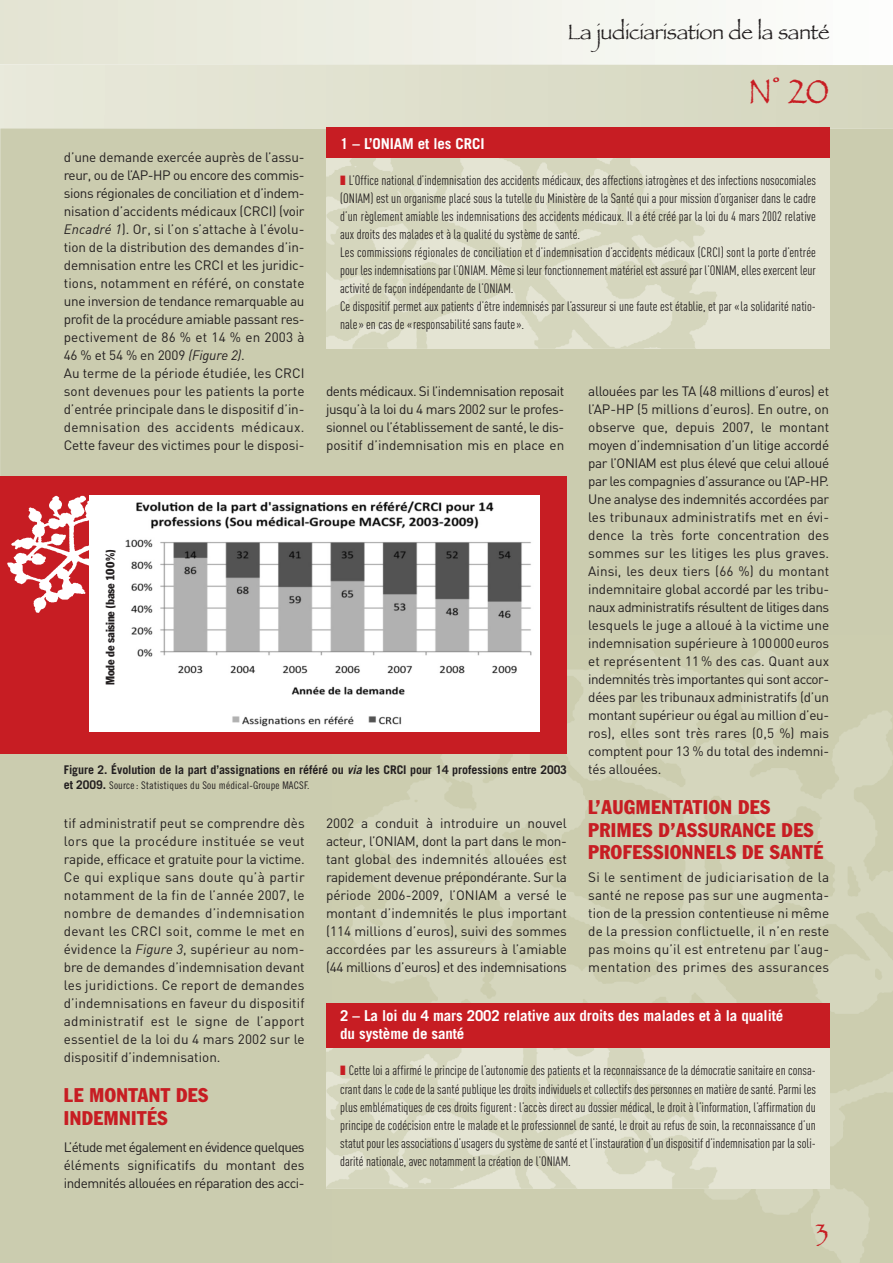
<style>
.page{position:relative;width:893px;height:1263px;background:#fff}
.page>*{position:absolute;margin:0;border:0;box-sizing:border-box;transform-origin:0 0}
.t1{font:36px "Papyrus";color:#c71d23}
.t2{font:27px "Papyrus";color:#c71d23}
.t3{font:21.75px "Papyrus";letter-spacing:-.02em;color:#231f20}
.t4{font:condensed 19.5px/22.5px "Franklin Gothic Std";letter-spacing:.025em;color:#c71d23}
.t5{font:700 15px/18px "Trade Gothic LT Std";letter-spacing:-.005em;color:#fff}
.t6{font:13.5px/18px "DIN";letter-spacing:-.01em;color:#231f20;text-align:justify}
.t7{font:13.5px/18px "DIN Cond";color:#231f20}
.t8{font:700 12px "Trade Gothic LT Std";letter-spacing:-.005em;color:#231f20}
.t9{font:condensed 12px "Franklin Gothic Std";letter-spacing:-.025em;color:#231f20}
.t10{font:10.5px "Trade Gothic LT Std Cn 18";letter-spacing:.02em;color:#231f20}
.s1{font-style:italic}
.s2{font-family:"Trade Gothic LT Std";font-weight:700;font-size:12px}
</style>
<div class="page">
<div style="left:1px;top:129px;width:892px;height:1134px;background:#cbccaf"></div>
<img style="left:331px;top:634px;width:562px;height:629px">
<svg style="left:0;top:0;width:719px;height:64px"></svg>
<svg style="left:0;top:64px;width:893px;height:65px;background:#deddcb"></svg>
<div style="left:326px;top:131px;width:503px;height:218px;background:#e4e4d3"></div>
<img style="left:326px;top:158px;width:391px;height:191px">
<div style="left:326px;top:128px;width:503px;height:30px;background:#c71d23"></div>
<div style="left:326px;top:1007px;width:503px;height:182px;background:#e4e4d3"></div>
<img style="left:326px;top:1048px;width:391px;height:141px">
<div style="left:326px;top:1003px;width:503px;height:45px;background:#c71d23"></div>
<div style="left:0;top:476px;width:567px;height:278px;background:#c71d23"></div>
<img style="left:7px;top:495px;width:142px;height:118px">
<div style="left:89px;top:496px;width:450px;height:236px;background:#fff"></div>
<img style="left:125px;top:501px;width:407px;height:226px">
<svg style="left:0;top:101px;width:1px;height:1162px"></svg>
<svg style="left:341px;top:176px;width:4px;height:9px"></svg>
<svg style="left:341px;top:1066px;width:4px;height:9px"></svg>
<h3 class="t3" style="left:567px;top:19px;width:264px">La judiciarisation de la santé</h3>
<h1 class="t1" style="left:748px;top:70px;width:83px">N° 20</h1>
<p class="t5" style="left:340px;top:136px;width:146px">1 – L’ONIAM et les CRCI</p>
<p class="t7" style="left:340px;top:173px;width:477px;text-indent:9px">L’Office national d’indemnisation des accidents médicaux, des affections iatrogènes et des infections nosocomiales (ONIAM) est un organisme placé sous la tutelle du Ministère de la Santé qui a pour mission d’organiser dans le cadre d’un règlement amiable les indemnisations des accidents médicaux. Il a été créé par la loi du 4 mars 2002 relative aux droits des malades et à la qualité du système de santé.<br>Les commissions régionales de conciliation et d’indemnisation d’accidents médicaux (CRCI) sont la porte d’entrée pour les indemnisations par l’ONIAM. Même si leur fonctionnement matériel est assuré par l’ONIAM, elles exercent leur activité de façon indépendante de l’ONIAM.<br>Ce dispositif permet aux patients d’être indemnisés par l’assureur si une faute est établie, et par «la solidarité natio&shy;nale» en cas de «responsabilité sans faute».</p>
<p class="t6" style="left:64px;top:148px;width:242px;text-align:left">d’une demande exercée auprès de l’assu&shy;reur, ou de l’AP-HP ou encore des commis&shy;sions régionales de conciliation et d’indem&shy;nisation d’accidents médicaux (CRCI) (voir <span class="s1">Encadré 1</span>). Or, si l’on s’attache à l’évolu&shy;tion de la distribution des demandes d’in&shy;demnisation entre les CRCI et les juridic&shy;tions, notamment en référé, on constate une inversion de tendance remarquable au profit de la procédure amiable passant res&shy;pectivement de 86 % et 14 % en 2003 à 46 % et 54 % en 2009 <span class="s1">(Figure 2)</span>.<br>Au terme de la période étudiée, les CRCI sont devenues pour les patients la porte d’entrée principale dans le dispositif d’in&shy;demnisation des accidents médicaux.<br>Cette faveur des victimes pour le disposi-</p>
<p class="t6" style="left:588px;top:382px;width:242px">allouées par les TA (48 millions d’euros) et l’AP-HP (5 millions d’euros). En outre, on observe que, depuis 2007, le montant moyen d’indemnisation d’un litige accordé par l’ONIAM est plus élevé que celui alloué par les compagnies d’assurance ou l’AP-HP.<br>Une analyse des indemnités accordées par les tribunaux administratifs met en évi&shy;dence la très forte concentration des sommes sur les litiges les plus graves.<br>Ainsi, les deux tiers (66 %) du montant indemnitaire global accordé par les tribu&shy;naux administratifs résultent de litiges dans lesquels le juge a alloué à la victime une indemnisation supérieure à 100000euros et représentent 11 % des cas. Quant aux indemnités très importantes qui sont accor&shy;dées par les tribunaux administratifs (d’un montant supérieur ou égal au million d’eu&shy;ros), elles sont très rares (0,5 %) mais comptent pour 13 % du total des indemni&shy;tés allouées.</p>
<h3 class="t4" style="left:588px;top:797px;width:236px">L’AUGMENTATION DES<br>PRIMES D’ASSURANCE DES<br>PROFESSIONNELS DE SANTÉ</h3>
<p class="t6" style="left:588px;top:868px;width:242px">Si le sentiment de judiciarisation de la santé ne repose pas sur une augmenta&shy;tion de la pression contentieuse ni même de la pression conflictuelle, il n’en reste pas moins qu’il est entretenu par l’aug&shy;mentation des primes des assurances</p>
<p class="t6" style="left:326px;top:382px;width:240px">dents médicaux. Si l’indemnisation reposait jusqu’à la loi du 4 mars 2002 sur le profes&shy;sionnel ou l’établissement de santé, le dis&shy;positif d’indemnisation mis en place en</p>
<p class="t9" style="left:106px;top:685px;width:137px;rotate:-90deg">Mode de saisine (base 100%)</p>
<p class="t8" style="left:64px;top:765px;width:505px">Figure 2. Évolution de la part d’assignations en référé ou <span class="s1">via</span> les CRCI pour 14 professions entre 2003</p>
<p class="t10" style="left:64px;top:781px;width:247px"><span class="s2">et 2009.</span> Source: Statistiques du Sou médical-Groupe MACSF.</p>
<p class="t6" style="left:326px;top:814px;width:242px">2002 a conduit à introduire un nouvel acteur, l’ONIAM, dont la part dans le mon&shy;tant global des indemnités allouées est rapidement devenue prépondérante. Sur la période 2006-2009, l’ONIAM a versé le montant d’indemnités le plus important (114 millions d’euros), suivi des sommes accordées par les assureurs à l’amiable (44 millions d’euros) et des indemnisations</p>
<p class="t6" style="left:64px;top:814px;width:242px">tif administratif peut se comprendre dès lors que la procédure instituée se veut rapide, efficace et gratuite pour la victime.<br>Ce qui explique sans doute qu’à partir notamment de la fin de l’année 2007, le nombre de demandes d’indemnisation devant les CRCI soit, comme le met en évidence la <span class="s1">Figure 3</span>, supérieur au nom&shy;bre de demandes d’indemnisation devant les juridictions. Ce report de demandes d’indemnisations en faveur du dispositif administratif est le signe de l’apport essentiel de la loi du 4 mars 2002 sur le dispositif d’indemnisation.</p>
<h3 class="t4" style="left:64px;top:1085px;width:146px">LE MONTANT DES<br>INDEMNITÉS</h3>
<p class="t6" style="left:64px;top:1138px;width:242px">L’étude met également en évidence quelques éléments significatifs du montant des indemnités allouées en réparation des acci-</p>
<p class="t5" style="left:340px;top:1008px;width:445px">2 – La loi du 4 mars 2002 relative aux droits des malades et à la qualité du système de santé</p>
<p class="t7" style="left:340px;top:1063px;width:477px;text-align:justify;text-indent:9px">Cette loi a affirmé le principe de l’autonomie des patients et la reconnaissance de la démocratie sanitaire en consa&shy;crant dans le code de la santé publique les droits individuels et collectifs des personnes en matière de santé. Parmi les plus emblématiques de ces droits figurent: l’accès direct au dossier médical, le droit à l’information, l’affirmation du principe de codécision entre le malade et le professionnel de santé, le droit au refus de soin, la reconnaissance d’un statut pour les associations d’usagers du système de santé et l’instauration d’un dispositif d’indemnisation par la soli&shy;darité nationale, avec notamment la création de l’ONIAM.</p>
<h2 class="t2" style="left:816px;top:1217px;width:14px">3</h2>
</div>
